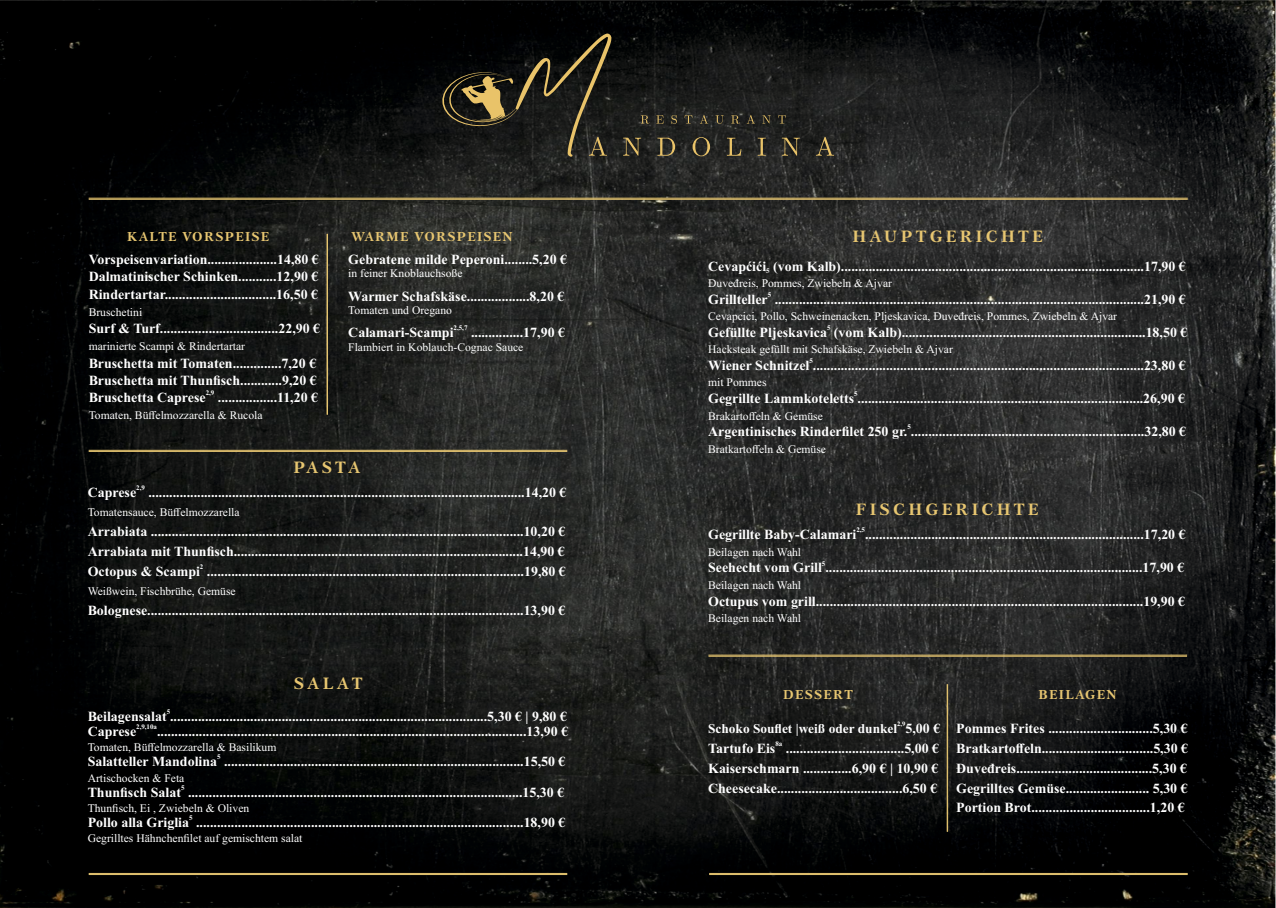
<style>
.page{position:relative;width:1276px;height:908px;background:#fff}
.page>*{position:absolute;margin:0;border:0;box-sizing:border-box;transform-origin:0 0}
.t1{font:700 16.3px "Petersburg";letter-spacing:.21em;color:#e7c671}
.t2{font:700 13.9px/19.8px "Times New Roman";color:#fff;text-align:justify}
.t3{font:700 13.4px "Times New Roman";color:#fff}
.t4{font:700 12.8px "Petersburg";letter-spacing:.11em;color:#e7c671}
.t5{font:11.6px "Times New Roman";color:#fff}
.t6{font:700 7px "Times New Roman";color:#fff}
.t7{font:700 6.7px "Times New Roman";color:#fff}
.s1{font-size:13.9px}
</style>
<div class="page">
<img style="left:0;top:0;width:1275px;height:907px">
<hr style="left:89px;top:872px;width:478px;height:1px;background:#e7c671">
<hr style="left:89px;top:873px;width:478px;height:1px;background:#e7c671">
<hr style="left:327px;top:234px;width:1px;height:180px;background:#e7c671">
<hr style="left:89px;top:450px;width:478px;height:1px;background:#e7c671">
<hr style="left:89px;top:451px;width:478px;height:1px;background:#e7c671">
<svg style="left:623px;top:138px;width:18px;height:18px"></svg>
<svg style="left:657px;top:138px;width:18px;height:18px"></svg>
<svg style="left:692px;top:137px;width:18px;height:19px"></svg>
<svg style="left:727px;top:138px;width:14px;height:18px"></svg>
<svg style="left:757px;top:138px;width:9px;height:18px"></svg>
<svg style="left:782px;top:138px;width:18px;height:18px"></svg>
<svg style="left:816px;top:137px;width:18px;height:19px"></svg>
<svg style="left:641px;top:115px;width:8px;height:9px"></svg>
<svg style="left:656px;top:115px;width:8px;height:8px"></svg>
<svg style="left:671px;top:115px;width:6px;height:9px"></svg>
<svg style="left:684px;top:115px;width:8px;height:8px"></svg>
<svg style="left:700px;top:115px;width:8px;height:8px"></svg>
<svg style="left:715px;top:115px;width:9px;height:9px"></svg>
<svg style="left:731px;top:115px;width:8px;height:9px"></svg>
<svg style="left:747px;top:115px;width:8px;height:8px"></svg>
<svg style="left:762px;top:115px;width:8px;height:8px"></svg>
<svg style="left:778px;top:115px;width:8px;height:8px"></svg>
<svg style="left:437px;top:34px;width:174px;height:122px;background:#27241a"></svg>
<hr style="left:709px;top:872px;width:478px;height:1px;background:#e7c671">
<hr style="left:709px;top:873px;width:478px;height:1px;background:#e7c671">
<hr style="left:708px;top:654px;width:479px;height:1px;background:#e7c671">
<hr style="left:708px;top:655px;width:479px;height:1px;background:#e7c671">
<hr style="left:947px;top:684px;width:1px;height:147px;background:#e7c671">
<hr style="left:89px;top:198px;width:1098px;height:1px;background:#e7c671">
<hr style="left:89px;top:199px;width:1098px;height:1px;background:#e7c671">
<p class="t4" style="left:127px;top:231px;width:143px">KALTE VORSPEISE</p>
<p class="t2" style="left:89px;top:252px;width:232px;line-height:17.2px">Vorspeisenvariation....................14,80 € Dalmatinischer Schinken...........12,90 € Rindertartar................................16,50 €</p>
<p class="t5" style="left:89px;top:308px;width:55px">Bruschetini</p>
<p class="t2" style="left:89px;top:320px;width:233px">Surf &amp; Turf..................................22,90 €</p>
<p class="t5" style="left:89px;top:342px;width:158px">marinierte Scampi &amp; Rindertartar</p>
<p class="t2" style="left:89px;top:355px;width:230px;line-height:17.2px">Bruschetta mit Tomaten..............7,20 €<br>Bruschetta mit Thunfisch............9,20 €</p>
<p class="t6" style="left:206px;top:390px;width:10px">2,9</p>
<p class="t2" style="left:89px;top:388px;width:231px">Bruschetta Caprese .................11,20 €</p>
<p class="t5" style="left:89px;top:411px;width:175px">Tomaten, Büffelmozzarella &amp; Rucola</p>
<p class="t4" style="left:351px;top:231px;width:163px">WARME VORSPEISEN</p>
<p class="t2" style="left:348px;top:250px;width:220px">Gebratene milde Peperoni........5,20 €</p>
<p class="t5" style="left:348px;top:269px;width:116px">in feiner Knoblauchsoße</p>
<p class="t2" style="left:348px;top:287px;width:218px">Warmer Schafskäse..................8,20 €</p>
<p class="t5" style="left:348px;top:305px;width:105px">Tomaten und Oregano</p>
<p class="t6" style="left:453px;top:325px;width:15px">2,5,7</p>
<p class="t2" style="left:348px;top:324px;width:218px">Calamari-Scampi ...............17,90 €</p>
<p class="t5" style="left:348px;top:342px;width:177px">Flambiert in Koblauch-Cognac Sauce</p>
<p class="t1" style="left:294px;top:460px;width:68px">PASTA</p>
<p class="t6" style="left:136px;top:484px;width:10px">2,9</p>
<p class="t2" style="left:88px;top:483px;width:480px">Caprese ............................................................................................................14,20 €</p>
<p class="t5" style="left:88px;top:508px;width:153px">Tomatensauce, Büffelmozzarella</p>
<p class="t2" style="left:88px;top:523px;width:479px">Arrabiata ...........................................................................................................10,20 €<br>Arrabiata mit Thunfisch...................................................................................14,90 €</p>
<p class="t6" style="left:200px;top:563px;width:5px">2</p>
<p class="t2" style="left:88px;top:562px;width:480px">Octopus &amp; Scampi ...........................................................................................19,80 €</p>
<p class="t5" style="left:88px;top:587px;width:150px">Weißwein, Fischbrühe, Gemüse</p>
<p class="t2" style="left:88px;top:601px;width:479px">Bolognese............................................................................................................13,90 €</p>
<p class="t1" style="left:294px;top:675px;width:70px">SALAT</p>
<p class="t6" style="left:167px;top:708px;width:5px">5</p>
<p class="t2" style="left:88px;top:707px;width:481px">Beilagensalat ...........................................................................................5,30 € | 9,80 €</p>
<p class="t6" style="left:136px;top:724px;width:22px">2,9,10a</p>
<p class="t2" style="left:88px;top:722px;width:50px">Caprese</p>
<p class="t2" style="left:157px;top:722px;width:413px">..........................................................................................................13,90 €</p>
<p class="t5" style="left:88px;top:742px;width:190px">Tomaten, Büffelmozzarella &amp; Basilikum</p>
<p class="t6" style="left:217px;top:754px;width:5px">5</p>
<p class="t2" style="left:88px;top:752px;width:479px">Salatteller Mandolina ......................................................................................15,50 €</p>
<p class="t5" style="left:88px;top:773px;width:98px">Artischocken &amp; Feta</p>
<p class="t6" style="left:181px;top:784px;width:5px">5</p>
<p class="t2" style="left:88px;top:783px;width:478px">Thunfisch Salat ................................................................................................15,30 €</p>
<p class="t5" style="left:88px;top:803px;width:163px">Thunfisch, Ei , Zwiebeln &amp; Oliven</p>
<p class="t6" style="left:189px;top:815px;width:5px">5</p>
<p class="t2" style="left:88px;top:813px;width:479px">Pollo alla Griglia ..............................................................................................18,90 €</p>
<p class="t5" style="left:88px;top:833px;width:216px">Gegrilltes Hähnchenfilet auf gemischtem salat</p>
<p class="t1" style="left:852px;top:229px;width:192px">HAUPTGERICHTE</p>
<p class="t2" style="left:708px;top:257px;width:479px">Cevapćići<sub>5</sub> (vom Kalb).......................................................................................17,90 €</p>
<p class="t5" style="left:708px;top:279px;width:185px">Ðuveđreis, Pommes, Zwiebeln &amp; Ajvar</p>
<p class="t6" style="left:768px;top:292px;width:5px">5</p>
<p class="t2" style="left:708px;top:290px;width:479px">Grillteller ..........................................................................................................21,90 €</p>
<p class="t5" style="left:708px;top:312px;width:410px">Cevapcici, Pollo, Schweinenacken, Pljeskavica, Ðuveđreis, Pommes, Zwiebeln &amp; Ajvar</p>
<p class="t6" style="left:827px;top:325px;width:5px">5</p>
<p class="t2" style="left:708px;top:323px;width:481px">Gefüllte Pljeskavica (vom Kalb)......................................................................18,50 €</p>
<p class="t5" style="left:708px;top:345px;width:246px">Hacksteak gefüllt mit Schafskäse, Zwiebeln &amp; Ajvar</p>
<p class="t2" style="left:708px;top:356px;width:479px">Wiener Schnitzel ...............................................................................................23,80 €</p>
<p class="t6" style="left:809px;top:358px;width:5px">5</p>
<p class="t5" style="left:708px;top:378px;width:60px">mit Pommes</p>
<p class="t6" style="left:854px;top:391px;width:5px">5</p>
<p class="t2" style="left:708px;top:389px;width:478px">Gegrillte Lammkoteletts ..................................................................................26,90 €</p>
<p class="t5" style="left:708px;top:411px;width:116px">Brakartoffeln &amp; Gemüse</p>
<p class="t6" style="left:907px;top:424px;width:5px">5</p>
<p class="t2" style="left:708px;top:423px;width:479px">Argentinisches Rinderfilet 250 gr. ...................................................................32,80 €</p>
<p class="t5" style="left:708px;top:444px;width:119px">Bratkartoffeln &amp; Gemüse</p>
<p class="t1" style="left:856px;top:502px;width:184px">FISCHGERICHTE</p>
<p class="t6" style="left:856px;top:527px;width:10px">2,5</p>
<p class="t2" style="left:708px;top:526px;width:479px">Gegrillte Baby-Calamari ................................................................................17,20 €</p>
<p class="t5" style="left:708px;top:547px;width:95px">Beilagen nach Wahl</p>
<p class="t6" style="left:822px;top:560px;width:5px">5</p>
<p class="t2" style="left:708px;top:559px;width:478px">Seehecht vom Grill ...........................................................................................17,90 €</p>
<p class="t5" style="left:708px;top:580px;width:95px">Beilagen nach Wahl</p>
<p class="t2" style="left:708px;top:592px;width:478px">Octupus vom grill..............................................................................................19,90 €</p>
<p class="t5" style="left:708px;top:613px;width:95px">Beilagen nach Wahl</p>
<p class="t4" style="left:783px;top:688px;width:71px">DESSERT</p>
<p class="t4" style="left:1038px;top:688px;width:79px">BEILAGEN</p>
<p class="t7" style="left:897px;top:721px;width:10px">2,9</p>
<p class="t3" style="left:708px;top:723px;width:234px">Schoko Souflet |weiß oder dunkel <span class="s1">5,00 €</span></p>
<p class="t6" style="left:775px;top:741px;width:8px">8a</p>
<p class="t2" style="left:708px;top:739px;width:232px">Tartufo Eis ..................................5,00 € Kaiserschmarn ..............6,90 € | 10,90 € Cheesecake....................................6,50 €</p>
<p class="t2" style="left:956px;top:719px;width:233px">Pommes Frites ..............................5,30 € Bratkartoffeln................................5,30 € Ðuveđreis.......................................5,30 € Gegrilltes Gemüse........................ 5,30 € Portion Brot..................................1,20 €</p>
</div>
